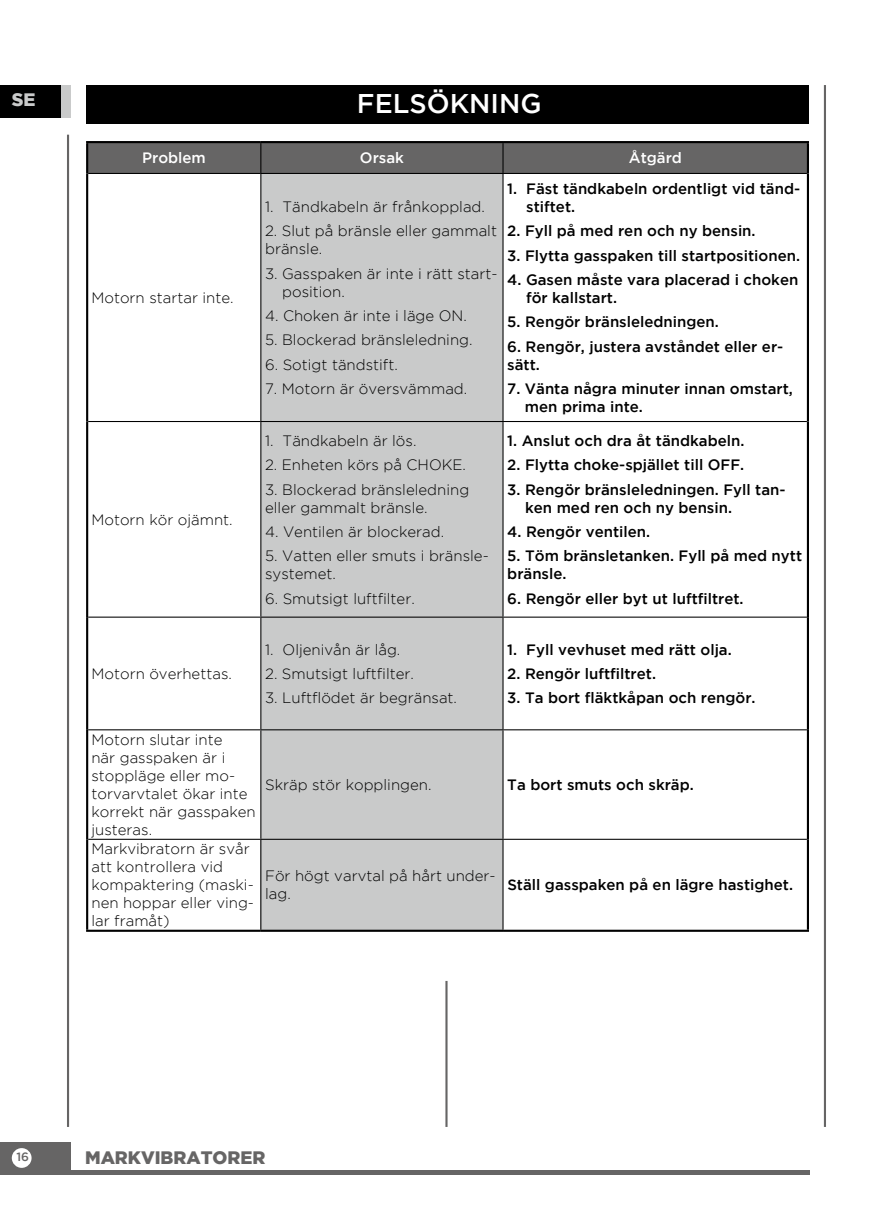
<style>
.page{position:relative;width:893px;height:1212px;background:#fff}
.page>*{position:absolute;margin:0;border:0;box-sizing:border-box;transform-origin:0 0}
.t1{font:500 27px "Gotham";color:#fff}
.t2{font:900 18px "Gotham";color:#666565}
.t3{font:900 18px "Gotham";color:#c9caca}
.t4{font:300 15px/18px "Gotham";color:#000}
.t5{font:500 15px/18px "Gotham";color:#000}
.t6{font:500 15px "Gotham";color:#fff}
.t7{font:500 12px "Gotham";color:#666565}
</style>
<div class="page">
<div style="left:0;top:1142px;width:71px;height:32px;background:#666565"></div>
<div style="left:0;top:85px;width:71px;height:32px;background:#000"></div>
<hr style="left:71px;top:1170px;width:738px;height:4px;background:#666565">
<div style="left:12px;top:1148px;width:20px;height:20px;background:#fff;border-radius:50%"></div>
<div style="left:62px;top:85px;width:9px;height:32px;background:#c9caca"></div>
<hr style="left:67px;top:135px;width:2px;height:992px;background:#666565">
<hr style="left:824px;top:85px;width:2px;height:1042px;background:#666565">
<hr style="left:445px;top:981px;width:3px;height:146px;background:#666565">
<div style="left:86px;top:85px;width:723px;height:38px;background:#000"></div>
<div style="left:88px;top:143px;width:719px;height:30px;background:#666565"></div>
<div style="left:261px;top:174px;width:241px;height:665px;background:#c9caca"></div>
<div style="left:261px;top:839px;width:242px;height:92px;background:#c9caca"></div>
<hr style="left:260px;top:143px;width:1px;height:30px;background:#000">
<hr style="left:502px;top:143px;width:2px;height:30px;background:#000">
<hr style="left:88px;top:173px;width:173px;height:1px;background:#000">
<hr style="left:261px;top:173px;width:242px;height:1px;background:#000">
<hr style="left:260px;top:174px;width:1px;height:247px;background:#000">
<hr style="left:503px;top:173px;width:304px;height:1px;background:#000">
<hr style="left:502px;top:174px;width:2px;height:247px;background:#000">
<hr style="left:88px;top:421px;width:173px;height:1px;background:#000">
<hr style="left:261px;top:421px;width:242px;height:1px;background:#000">
<hr style="left:260px;top:422px;width:1px;height:195px;background:#000">
<hr style="left:503px;top:421px;width:304px;height:1px;background:#000">
<hr style="left:502px;top:422px;width:2px;height:195px;background:#000">
<hr style="left:88px;top:617px;width:173px;height:1px;background:#000">
<hr style="left:261px;top:617px;width:242px;height:1px;background:#000">
<hr style="left:260px;top:618px;width:1px;height:111px;background:#000">
<hr style="left:503px;top:617px;width:304px;height:1px;background:#000">
<hr style="left:502px;top:618px;width:2px;height:111px;background:#000">
<hr style="left:88px;top:729px;width:173px;height:1px;background:#000">
<hr style="left:261px;top:729px;width:242px;height:1px;background:#000">
<hr style="left:260px;top:730px;width:1px;height:109px;background:#000">
<hr style="left:503px;top:729px;width:304px;height:1px;background:#000">
<hr style="left:502px;top:730px;width:2px;height:109px;background:#000">
<hr style="left:86px;top:141px;width:175px;height:2px;background:#000">
<hr style="left:86px;top:143px;width:2px;height:30px;background:#000">
<hr style="left:261px;top:141px;width:242px;height:2px;background:#000">
<hr style="left:503px;top:141px;width:306px;height:2px;background:#000">
<hr style="left:807px;top:143px;width:2px;height:30px;background:#000">
<hr style="left:86px;top:173px;width:2px;height:248px;background:#000">
<hr style="left:807px;top:173px;width:2px;height:248px;background:#000">
<hr style="left:86px;top:421px;width:2px;height:196px;background:#000">
<hr style="left:807px;top:421px;width:2px;height:196px;background:#000">
<hr style="left:86px;top:617px;width:2px;height:113px;background:#000">
<hr style="left:807px;top:617px;width:2px;height:113px;background:#000">
<hr style="left:86px;top:730px;width:2px;height:109px;background:#000">
<hr style="left:807px;top:730px;width:2px;height:109px;background:#000">
<hr style="left:86px;top:839px;width:2px;height:91px;background:#000">
<hr style="left:807px;top:839px;width:2px;height:91px;background:#000">
<hr style="left:86px;top:930px;width:175px;height:2px;background:#000">
<hr style="left:261px;top:930px;width:242px;height:2px;background:#000">
<hr style="left:503px;top:930px;width:306px;height:2px;background:#000">
<hr style="left:88px;top:839px;width:173px;height:1px;background:#000">
<hr style="left:261px;top:839px;width:242px;height:1px;background:#000">
<hr style="left:260px;top:840px;width:1px;height:90px;background:#000">
<hr style="left:503px;top:839px;width:304px;height:1px;background:#000">
<hr style="left:502px;top:840px;width:2px;height:90px;background:#000">
<p class="t3" style="left:12px;top:90px;width:25px">SE</p>
<h1 class="t1" style="left:357px;top:88px;width:186px">FELSÖKNING</h1>
<p class="t6" style="left:142px;top:149px;width:65px">Problem</p>
<p class="t6" style="left:360px;top:149px;width:45px">Orsak</p>
<p class="t6" style="left:629px;top:149px;width:55px">Åtgärd</p>
<p class="t4" style="left:91px;top:288px;width:144px">Motorn startar inte.</p>
<p class="t4" style="left:91px;top:510px;width:143px">Motorn kör ojämnt.</p>
<p class="t4" style="left:265px;top:197px;width:221px">1. Tändkabeln är frånkopplad.</p>
<p class="t4" style="left:265px;top:222px;width:233px">2. Slut på bränsle eller gammalt bränsle.</p>
<p class="t4" style="left:282px;top:264px;width:217px;text-indent:-17px">3. Gasspaken är inte i rätt start&shy;position.</p>
<p class="t4" style="left:265px;top:306px;width:203px">4. Choken är inte i läge ON.</p>
<p class="t4" style="left:265px;top:331px;width:209px">5. Blockerad bränsleledning.</p>
<p class="t4" style="left:265px;top:355px;width:134px">6. Sotigt tändstift.</p>
<p class="t4" style="left:265px;top:380px;width:204px">7. Motorn är översvämmad.</p>
<p class="t4" style="left:265px;top:431px;width:153px">1. Tändkabeln är lös.</p>
<p class="t4" style="left:265px;top:456px;width:202px">2. Enheten körs på CHOKE.</p>
<p class="t4" style="left:265px;top:480px;width:206px">3. Blockerad bränsleledning eller gammalt bränsle.</p>
<p class="t4" style="left:265px;top:522px;width:181px">4. Ventilen är blockerad.</p>
<p class="t4" style="left:265px;top:547px;width:225px">5. Vatten eller smuts i bränsle&shy;systemet.</p>
<p class="t4" style="left:265px;top:589px;width:151px">6. Smutsigt luftfilter.</p>
<p class="t5" style="left:526px;top:179px;width:275px;text-indent:-19px">1. Fäst tändkabeln ordentligt vid tänd&shy;stiftet.</p>
<p class="t5" style="left:507px;top:221px;width:250px">2. Fyll på med ren och ny bensin.</p>
<p class="t5" style="left:507px;top:246px;width:294px">3. Flytta gasspaken till startpositionen.</p>
<p class="t5" style="left:526px;top:270px;width:274px;text-indent:-19px">4. Gasen måste vara placerad i choken för kallstart.</p>
<p class="t5" style="left:507px;top:313px;width:213px">5. Rengör bränsleledningen.</p>
<p class="t5" style="left:507px;top:337px;width:278px">6. Rengör, justera avståndet eller er&shy;sätt.</p>
<p class="t5" style="left:525px;top:379px;width:269px;text-indent:-18px">7. Vänta några minuter innan omstart, men prima inte.</p>
<p class="t5" style="left:507px;top:431px;width:239px">1. Anslut och dra åt tändkabeln.</p>
<p class="t5" style="left:507px;top:455px;width:238px">2. Flytta choke-spjället till OFF.</p>
<p class="t5" style="left:525px;top:480px;width:262px;text-indent:-18px">3. Rengör bränsleledningen. Fyll tan&shy;ken med ren och ny bensin.</p>
<p class="t5" style="left:507px;top:522px;width:144px">4. Rengör ventilen.</p>
<p class="t5" style="left:507px;top:547px;width:296px">5. Töm bränsletanken. Fyll på med nytt bränsle.</p>
<p class="t5" style="left:507px;top:589px;width:238px">6. Rengör eller byt ut luftfiltret.</p>
<p class="t4" style="left:91px;top:664px;width:142px">Motorn överhettas.</p>
<p class="t4" style="left:265px;top:640px;width:137px">1. Oljenivån är låg.</p>
<p class="t4" style="left:265px;top:664px;width:150px">2. Smutsigt luftfilter.</p>
<p class="t4" style="left:265px;top:689px;width:193px">3. Luftflödet är begränsat.</p>
<p class="t5" style="left:507px;top:640px;width:226px">1. Fyll vevhuset med rätt olja.</p>
<p class="t5" style="left:507px;top:664px;width:150px">2. Rengör luftfiltret.</p>
<p class="t5" style="left:507px;top:689px;width:250px">3. Ta bort fläktkåpan och rengör.</p>
<p class="t4" style="left:91px;top:730px;width:166px">Motorn slutar inte<br>när gasspaken är i stoppläge eller mo&shy;torvarvtalet ökar inte korrekt när gasspaken justeras.</p>
<p class="t4" style="left:91px;top:840px;width:164px">Markvibratorn är svår att kontrollera vid kompaktering (maski&shy;nen hoppar eller ving&shy;lar framåt)</p>
<p class="t4" style="left:265px;top:775px;width:168px">Skräp stör kopplingen.</p>
<p class="t5" style="left:507px;top:775px;width:188px">Ta bort smuts och skräp.</p>
<p class="t4" style="left:265px;top:867px;width:232px">För högt varvtal på hårt under&shy;lag.</p>
<p class="t5" style="left:507px;top:876px;width:287px">Ställ gasspaken på en lägre hastighet.</p>
<p class="t7" style="left:16px;top:1150px;width:14px">16</p>
<p class="t2" style="left:85px;top:1147px;width:182px">MARKVIBRATORER</p>
</div>
